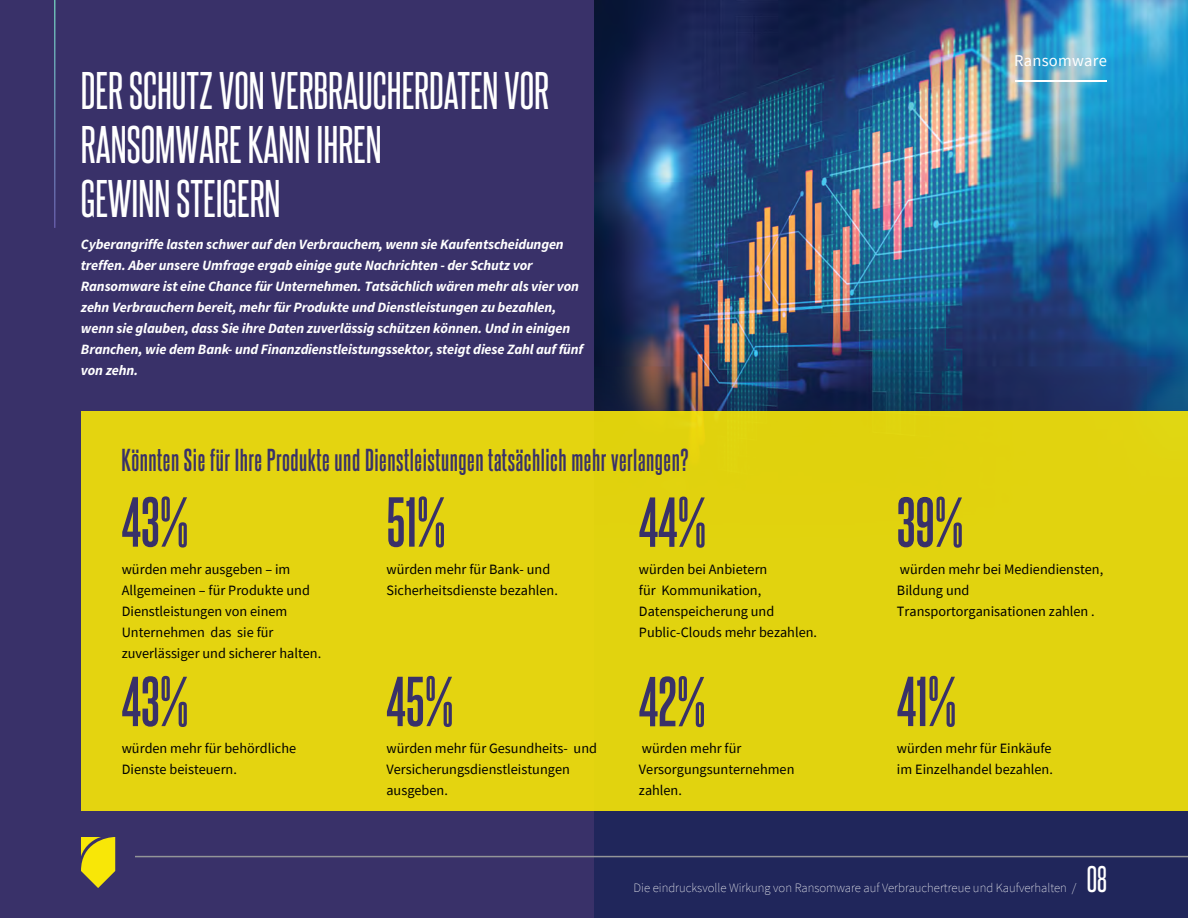
<style>
.page{position:relative;width:1188px;height:918px;background:#fff}
.page>*{position:absolute;margin:0;border:0;box-sizing:border-box;transform-origin:0 0}
.t1{font:700 60px "Steelfish Rg";color:#393169}
.t2{font:45px/54px "Steelfish Rg";color:#fff}
.t3{font:31.5px "Steelfish Rg";color:#fff}
.t4{font:700 27px "Steelfish Rg";letter-spacing:.02em;color:#393169}
.t5{font:16.5px "Source Sans Pro";letter-spacing:.02em;color:#fff}
.t6{font:14.25px/21px "Source Sans Pro";color:#000}
.t7{font:italic 700 14.25px/21px "Source Sans Pro";letter-spacing:-.01em;color:#fff}
.t8{font:200 12.75px "Source Sans Pro";color:#fff}
</style>
<div class="page">
<div style="left:594px;top:0;width:594px;height:918px;background:#20265b"></div>
<img style="left:594px;top:0;width:594px;height:411px">
<div style="left:0;top:0;width:594px;height:918px;background:#393169"></div>
<div style="left:81px;top:411px;width:1107px;height:400px;background:#e1d30f"></div>
<svg style="left:81px;top:837px;width:34px;height:51px"></svg>
<hr style="left:54px;top:0;width:2px;height:228px;background:#fff">
<hr style="left:135px;top:856px;width:1053px;height:1px;background:#939598">
<hr style="left:1016px;top:80px;width:91px;height:2px;background:#fff">
<h2 class="t2" style="left:81px;top:62px;width:470px">DER SCHUTZ VON VERBRAUCHERDATEN VOR<br>RANSOMWARE KANN IHREN<br>GEWINN STEIGERN</h2>
<p class="t7" style="left:81px;top:233px;width:504px">Cyberangriffe lasten schwer auf den Verbrauchern, wenn sie Kaufentscheidungen treffen. Aber unsere Umfrage ergab einige gute Nachrichten - der Schutz vor Ransomware ist eine Chance für Unternehmen. Tatsächlich wären mehr als vier von zehn Verbrauchern bereit, mehr für Produkte und Dienstleistungen zu bezahlen, wenn sie glauben, dass Sie ihre Daten zuverlässig schützen können. Und in einigen Branchen, wie dem Bank- und Finanzdienstleistungssektor, steigt diese Zahl auf fünf von zehn.</p>
<h3 class="t4" style="left:122px;top:443px;width:569px">Könnten Sie für Ihre Produkte und Dienstleistungen tatsächlich mehr verlangen?</h3>
<h1 class="t1" style="left:122px;top:485px;width:69px">43%</h1>
<p class="t6" style="left:122px;top:558px;width:201px">würden mehr ausgeben – im<br>Allgemeinen – für Produkte und<br>Dienstleistungen von einem<br>Unternehmen das sie für zuverlässiger und sicherer halten.</p>
<h1 class="t1" style="left:122px;top:665px;width:69px">43%</h1>
<p class="t6" style="left:122px;top:738px;width:176px">würden mehr für behördliche<br>Dienste beisteuern.</p>
<h1 class="t1" style="left:386px;top:485px;width:61px">51%</h1>
<p class="t6" style="left:386px;top:559px;width:173px">würden mehr für Bank- und<br>Sicherheitsdienste bezahlen.</p>
<h1 class="t1" style="left:639px;top:486px;width:69px">44%</h1>
<p class="t6" style="left:639px;top:559px;width:180px">würden bei Anbietern<br>für Kommunikation,<br>Datenspeicherung und<br>Public-Clouds mehr bezahlen.</p>
<h1 class="t1" style="left:639px;top:665px;width:68px">42%</h1>
<p class="t6" style="left:639px;top:738px;width:157px">würden mehr für<br>Versorgungsunternehmen zahlen.</p>
<h1 class="t1" style="left:386px;top:665px;width:69px">45%</h1>
<p class="t6" style="left:386px;top:738px;width:212px">würden mehr für Gesundheits- und<br>Versicherungsdienstleistungen ausgeben.</p>
<p class="t5" style="left:1014px;top:50px;width:94px">Ransomware</p>
<h1 class="t1" style="left:897px;top:486px;width:68px">39%</h1>
<p class="t6" style="left:897px;top:559px;width:208px">würden mehr bei Mediendiensten,<br>Bildung und<br>Transportorganisationen zahlen .</p>
<h1 class="t1" style="left:897px;top:665px;width:61px">41%</h1>
<p class="t6" style="left:897px;top:738px;width:157px">würden mehr für Einkäufe im Einzelhandel bezahlen.</p>
<p class="t8" style="left:634px;top:880px;width:444px">Die eindrucksvolle Wirkung von Ransomware auf Verbrauchertreue und Kaufverhalten /</p>
<h3 class="t3" style="left:1087px;top:860px;width:22px">08</h3>
</div>
